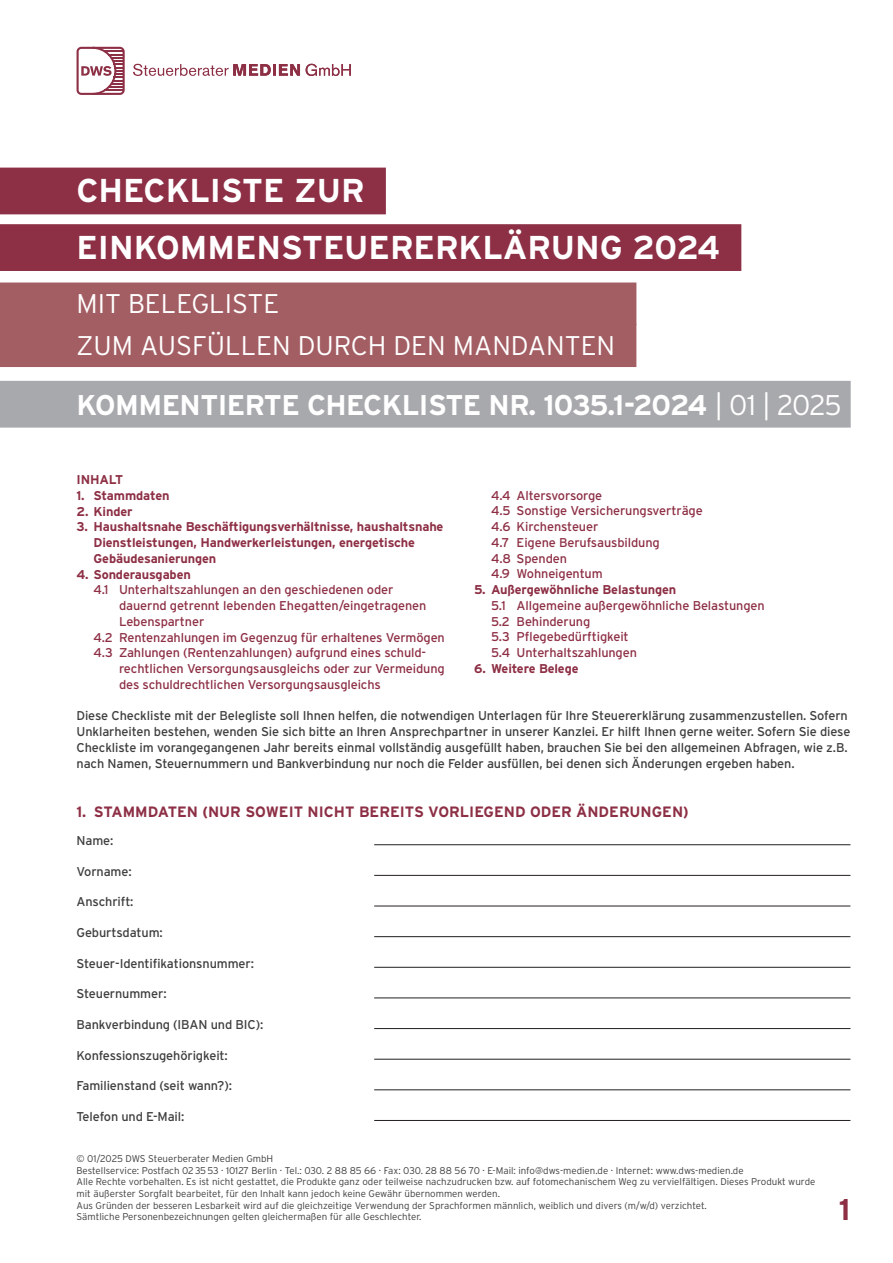
<style>
.page{position:relative;width:893px;height:1263px;background:#fff}
.page>*{position:absolute;margin:0;border:0;box-sizing:border-box;transform-origin:0 0}
.t1{font:700 33px/56.6px "Interstate";color:#fff}
.t2{font:700 30px "Interstate";color:#8d2f45}
.t3{font:700 28.5px "Interstate";letter-spacing:-.02em;color:#fff}
.t4{font:300 27px/41.7px "Interstate";color:#fff}
.t5{font:700 15px "Interstate";color:#8d2f45}
.t6{font:12.75px/15.8px "Interstate";letter-spacing:-.01em;color:#3e3e3f}
.t7{font:12.75px/15.8px "Interstate";letter-spacing:-.01em;color:#8d2f45}
.t8{font:700 12.75px/15.8px "Interstate";letter-spacing:-.01em;color:#8d2f45}
.t9{font:300 9.75px/11.7px "Interstate";color:#3e3e3f}
.s1{font-weight:300}
</style>
<div class="page">
<div style="left:0;top:168px;width:386px;height:46px;background:#8d2f45"></div>
<div style="left:0;top:224px;width:741px;height:47px;background:#8d2f45"></div>
<div style="left:0;top:282px;width:636px;height:43px;background:#a35e63"></div>
<div style="left:0;top:324px;width:636px;height:43px;background:#a35e63"></div>
<div style="left:0;top:381px;width:851px;height:47px;background:#a8a9ad"></div>
<svg style="left:77px;top:47px;width:48px;height:48px"></svg>
<svg style="left:133px;top:64px;width:218px;height:12px"></svg>
<hr style="left:374px;top:844px;width:476px;height:1px;background:#231f20">
<hr style="left:374px;top:875px;width:476px;height:1px;background:#231f20">
<hr style="left:374px;top:906px;width:476px;height:1px;background:#231f20">
<hr style="left:374px;top:936px;width:476px;height:1px;background:#231f20">
<hr style="left:374px;top:967px;width:476px;height:1px;background:#231f20">
<hr style="left:374px;top:997px;width:476px;height:1px;background:#231f20">
<hr style="left:374px;top:1028px;width:476px;height:1px;background:#231f20">
<hr style="left:374px;top:1059px;width:476px;height:1px;background:#231f20">
<hr style="left:374px;top:1089px;width:476px;height:1px;background:#231f20">
<hr style="left:374px;top:1120px;width:476px;height:1px;background:#231f20">
<h1 class="t1" style="left:77px;top:162px;width:645px">CHECKLISTE ZUR<br>EINKOMMENSTEUERERKLÄRUNG 2024</h1>
<h3 class="t4" style="left:77px;top:283px;width:540px">MIT BELEGLISTE<br>ZUM AUSFÜLLEN DURCH DEN MANDANTEN</h3>
<h3 class="t3" style="left:77px;top:387px;width:767px">KOMMENTIERTE CHECKLISTE NR. 1035.1-2024 <span class="s1">| 01 | 2025</span></h3>
<p class="t8" style="left:77px;top:471px;width:48px">INHALT</p>
<p class="t8" style="left:77px;top:487px;width:95px">1. Stammdaten</p>
<p class="t8" style="left:77px;top:503px;width:58px">2. Kinder</p>
<p class="t8" style="left:94px;top:519px;width:351px;text-indent:-17px">3. Haushaltsnahe Beschäftigungsverhältnisse, haushaltsnahe<br>Dienstleistungen, Handwerkerleistungen, energetische<br>Gebäudesanierungen</p>
<p class="t8" style="left:77px;top:566px;width:116px">4. Sonderausgaben</p>
<p class="t7" style="left:94px;top:582px;width:301px">4.1 Unterhaltszahlungen an den geschiedenen oder</p>
<p class="t7" style="left:119px;top:597px;width:309px">dauernd getrennt lebenden Ehegatten/eingetragenen</p>
<p class="t7" style="left:119px;top:613px;width:87px">Lebenspartner</p>
<p class="t7" style="left:94px;top:629px;width:353px">4.2 Rentenzahlungen im Gegenzug für erhaltenes Vermögen</p>
<p class="t7" style="left:94px;top:645px;width:334px">4.3 Zahlungen (Rentenzahlungen) aufgrund eines schuld-</p>
<p class="t7" style="left:119px;top:660px;width:327px">rechtlichen Versorgungsausgleichs oder zur Vermeidung</p>
<p class="t7" style="left:119px;top:676px;width:263px">des schuldrechtlichen Versorgungsausgleichs</p>
<p class="t7" style="left:491px;top:487px;width:213px">4.4 Altersvorsorge<br>4.5 Sonstige Versicherungsverträge<br>4.6 Kirchensteuer<br>4.7 Eigene Berufsausbildung<br>4.8 Spenden<br>4.9 Wohneigentum</p>
<p class="t8" style="left:474px;top:582px;width:204px">5. Außergewöhnliche Belastungen</p>
<p class="t7" style="left:491px;top:597px;width:275px">5.1 Allgemeine außergewöhnliche Belastungen<br>5.2 Behinderung<br>5.3 Pflegebedürftigkeit<br>5.4 Unterhaltszahlungen</p>
<p class="t8" style="left:474px;top:660px;width:106px">6. Weitere Belege</p>
<p class="t6" style="left:77px;top:708px;width:775px">Diese Checkliste mit der Belegliste soll Ihnen helfen, die notwendigen Unterlagen für Ihre Steuererklärung zusammenzustellen. Sofern Unklarheiten bestehen, wenden Sie sich bitte an Ihren Ansprechpartner in unserer Kanzlei. Er hilft Ihnen gerne weiter. Sofern Sie diese Checkliste im vorangegangenen Jahr bereits einmal vollständig ausgefüllt haben, brauchen Sie bei den allgemeinen Abfragen, wie z.B. nach Namen, Steuernummern und Bankverbindung nur noch die Felder ausfüllen, bei denen sich Änderungen ergeben haben.</p>
<p class="t5" style="left:77px;top:802px;width:614px">1. STAMMDATEN (NUR SOWEIT NICHT BEREITS VORLIEGEND ODER ÄNDERUNGEN)</p>
<p class="t6" style="left:77px;top:833px;width:38px">Name:</p>
<p class="t6" style="left:77px;top:863px;width:57px">Vorname:</p>
<p class="t6" style="left:77px;top:894px;width:58px">Anschrift:</p>
<p class="t6" style="left:77px;top:924px;width:88px">Geburtsdatum:</p>
<p class="t6" style="left:77px;top:955px;width:179px">Steuer-Identifikationsnummer:</p>
<p class="t6" style="left:77px;top:986px;width:92px">Steuernummer:</p>
<p class="t6" style="left:77px;top:1016px;width:188px">Bankverbindung (IBAN und BIC):</p>
<p class="t6" style="left:77px;top:1047px;width:153px">Konfessionszugehörigkeit:</p>
<p class="t6" style="left:77px;top:1078px;width:157px">Familienstand (seit wann?):</p>
<p class="t6" style="left:77px;top:1108px;width:109px">Telefon und E-Mail:</p>
<p class="t9" style="left:77px;top:1152px;width:740px">© 01/2025 DWS Steuerberater Medien GmbH<br>Bestellservice: Postfach 023553 · 10127 Berlin · Tel.: 030. 2 88 85 66 · Fax: 030. 28 88 56 70 · E-Mail: info@dws-medien.de · Internet: www.dws-medien.de<br>Alle Rechte vorbehalten. Es ist nicht gestattet, die Produkte ganz oder teilweise nachzudrucken bzw. auf fotomechanischem Weg zu vervielfältigen. Dieses Produkt wurde mit äußerster Sorgfalt bearbeitet, für den Inhalt kann jedoch keine Gewähr übernommen werden.<br>Aus Gründen der besseren Lesbarkeit wird auf die gleichzeitige Verwendung der Sprachformen männlich, weiblich und divers (m/w/d) verzichtet.<br>Sämtliche Personenbezeichnungen gelten gleichermaßen für alle Geschlechter.</p>
<h2 class="t2" style="left:839px;top:1192px;width:13px">1</h2>
</div>
